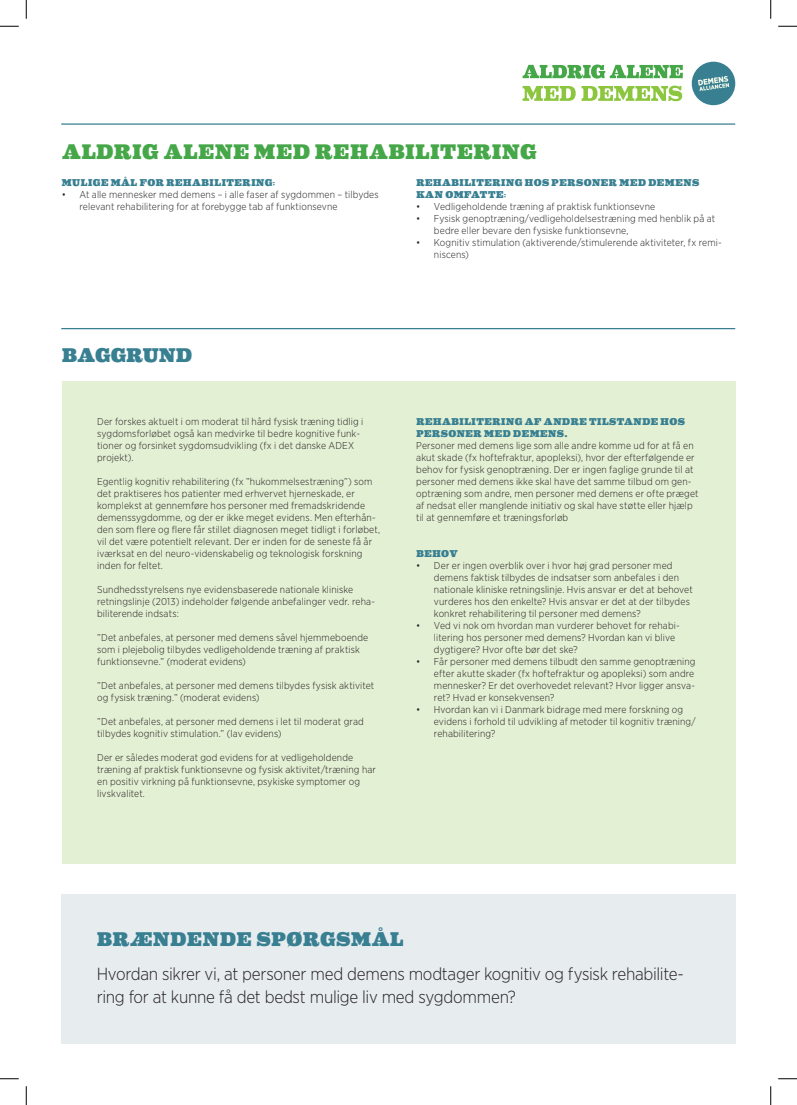
<style>
.page{position:relative;width:797px;height:1105px;background:#fff}
.page>*{position:absolute;margin:0;border:0;box-sizing:border-box;transform-origin:0 0}
.Overskrift_Tema{font:900 21.25px "Eames Century Modern";letter-spacing:.04em;color:#45a748}
.Overskrift_Big{font:900 20px "Eames Century Modern";letter-spacing:.04em;color:#377f91}
.Overskrift{font:900 20px "Eames Century Modern";letter-spacing:.015em;color:#377f91}
.Brød{font:300 17.5px/22.5px "Gotham Narrow";letter-spacing:-.015em;color:#231f20}
.Brød-2{font:300 10px/12px "Gotham Narrow";letter-spacing:.015em;color:#231f20}
.Overskrift-2{font:900 10px/12px "Eames Century Modern";letter-spacing:.055em;color:#377f91}
</style>
<div class="page">
<hr style="left:61px;top:328px;width:674px;height:1px;background:#377f91">
<svg style="left:522px;top:65px;width:161px;height:14px"></svg>
<svg style="left:522px;top:86px;width:53px;height:15px"></svg>
<svg style="left:581px;top:86px;width:101px;height:15px"></svg>
<div style="left:691px;top:62px;width:44px;height:43px;background:#377f91;border-radius:50%"></div>
<svg style="left:698px;top:76px;width:31px;height:15px"></svg>
<div style="left:62px;top:381px;width:673px;height:483px;background:#e4f0d4"></div>
<div style="left:61px;top:894px;width:674px;height:149px;background:#e7ecef"></div>
<hr style="left:61px;top:123px;width:674px;height:2px;background:#377f91">
<svg style="left:0;top:25px;width:19px;height:2px"></svg>
<svg style="left:778px;top:25px;width:19px;height:2px"></svg>
<svg style="left:0;top:1078px;width:19px;height:1px"></svg>
<svg style="left:778px;top:1078px;width:19px;height:1px"></svg>
<svg style="left:25px;top:0;width:2px;height:19px"></svg>
<svg style="left:25px;top:1086px;width:2px;height:19px"></svg>
<svg style="left:770px;top:0;width:1px;height:19px"></svg>
<svg style="left:770px;top:1086px;width:1px;height:19px"></svg>
<p class="Overskrift_Tema" style="left:62px;top:136px;width:476px">ALDRIG ALENE MED REHABILITERING</p>
<p class="Overskrift-2" style="left:416px;top:175px;width:284px">REHABILITERING HOS PERSONER MED DEMENS</p>
<p class="Overskrift-2" style="left:416px;top:187px;width:91px">KAN OMFATTE:</p>
<p class="Brød-2" style="left:416px;top:200px;width:240px">• Vedligeholdende træning af praktisk funktionsevne</p>
<p class="Brød-2" style="left:434px;top:212px;width:283px;text-indent:-18px">• Fysisk genoptræning/vedligeholdelsestræning med henblik på at bedre eller bevare den fysiske funktionsevne,</p>
<p class="Brød-2" style="left:434px;top:236px;width:289px;text-indent:-18px">• Kognitiv stimulation (aktiverende/stimulerende aktiviteter, fx remi&shy;niscens)</p>
<p class="Overskrift-2" style="left:62px;top:175px;width:215px">MULIGE MÅL FOR REHABILITERING:</p>
<p class="Brød-2" style="left:79px;top:188px;width:301px;text-indent:-18px">• At alle mennesker med demens – i alle faser af sygdommen – tilbydes relevant rehabilitering for at forebygge tab af funktionsevne</p>
<p class="Overskrift" style="left:62px;top:340px;width:132px">BAGGRUND</p>
<p class="Brød-2" style="left:97px;top:415px;width:268px">Der forskes aktuelt i om moderat til hård fysisk træning tidlig i sygdomsforløbet også kan medvirke til bedre kognitive funk&shy;tioner og forsinket sygdomsudvikling (fx i det danske ADEX projekt).</p>
<p class="Brød-2" style="left:97px;top:475px;width:284px">Egentlig kognitiv rehabilitering (fx ”hukommelsestræning”) som det praktiseres hos patienter med erhvervet hjerneskade, er komplekst at gennemføre hos personer med fremadskridende demenssygdomme, og der er ikke meget evidens. Men efterhån&shy;den som flere og flere får stillet diagnosen meget tidligt i forløbet, vil det være potentielt relevant. Der er inden for de seneste få år iværksat en del neuro-videnskabelig og teknologisk forskning inden for feltet.</p>
<p class="Brød-2" style="left:97px;top:583px;width:279px">Sundhedsstyrelsens nye evidensbaserede nationale kliniske retningslinje (2013) indeholder følgende anbefalinger vedr. reha&shy;biliterende indsats:</p>
<p class="Brød-2" style="left:97px;top:631px;width:273px">”Det anbefales, at personer med demens såvel hjemmeboende som i plejebolig tilbydes vedligeholdende træning af praktisk funktionsevne.” (moderat evidens)</p>
<p class="Brød-2" style="left:97px;top:679px;width:279px">”Det anbefales, at personer med demens tilbydes fysisk aktivitet og fysisk træning.” (moderat evidens)</p>
<p class="Brød-2" style="left:97px;top:715px;width:268px">”Det anbefales, at personer med demens i let til moderat grad tilbydes kognitiv stimulation.” (lav evidens)</p>
<p class="Brød-2" style="left:97px;top:751px;width:280px">Der er således moderat god evidens for at vedligeholdende træning af praktisk funktionsevne og fysisk aktivitet/træning har en positiv virkning på funktionsevne, psykiske symptomer og livskvalitet.</p>
<p class="Overskrift-2" style="left:416px;top:415px;width:270px">REHABILITERING AF ANDRE TILSTANDE HOS<br>PERSONER MED DEMENS.</p>
<p class="Brød-2" style="left:416px;top:439px;width:284px">Personer med demens lige som alle andre komme ud for at få en akut skade (fx hoftefraktur, apopleksi), hvor der efterfølgende er behov for fysisk genoptræning. Der er ingen faglige grunde til at personer med demens ikke skal have det samme tilbud om gen&shy;optræning som andre, men personer med demens er ofte præget af nedsat eller manglende initiativ og skal have støtte eller hjælp til at gennemføre et træningsforløb</p>
<p class="Overskrift-2" style="left:416px;top:547px;width:43px">BEHOV</p>
<p class="Brød-2" style="left:434px;top:559px;width:260px;text-indent:-18px">• Der er ingen overblik over i hvor høj grad personer med demens faktisk tilbydes de indsatser som anbefales i den nationale kliniske retningslinje. Hvis ansvar er det at behovet vurderes hos den enkelte? Hvis ansvar er det at der tilbydes konkret rehabilitering til personer med demens?</p>
<p class="Brød-2" style="left:434px;top:619px;width:247px;text-indent:-18px">• Ved vi nok om hvordan man vurderer behovet for rehabi&shy;litering hos personer med demens? Hvordan kan vi blive dygtigere? Hvor ofte bør det ske?</p>
<p class="Brød-2" style="left:434px;top:655px;width:263px;text-indent:-18px">• Får personer med demens tilbudt den samme genoptræning efter akutte skader (fx hoftefraktur og apopleksi) som andre mennesker? Er det overhovedet relevant? Hvor ligger ansva&shy;ret? Hvad er konsekvensen?</p>
<p class="Brød-2" style="left:434px;top:703px;width:263px;text-indent:-18px">• Hvordan kan vi i Danmark bidrage med mere forskning og evidens i forhold til udvikling af metoder til kognitiv træning/ rehabilitering?</p>
<p class="Overskrift_Big" style="left:97px;top:923px;width:308px">BRÆNDENDE SPØRGSMÅL</p>
<p class="Brød" style="left:97px;top:962px;width:588px">Hvordan sikrer vi, at personer med demens modtager kognitiv og fysisk rehabilite&shy;ring for at kunne få det bedst mulige liv med sygdommen?</p>
</div>
